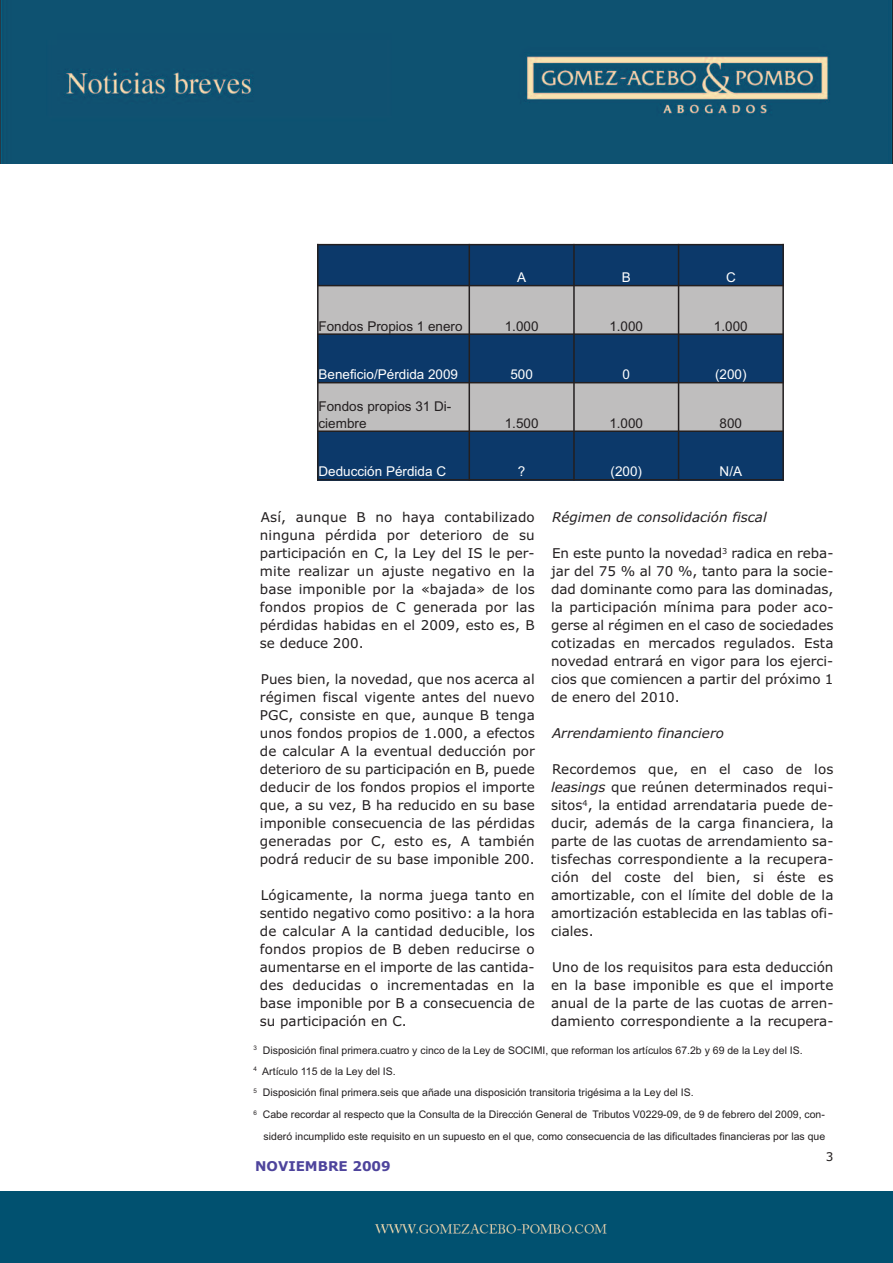
<style>
.page{position:relative;width:893px;height:1263px;background:#fff}
.page>*{position:absolute;margin:0;border:0;box-sizing:border-box;transform-origin:0 0}
.t1{font:13.5px/18px "Verdana";color:#231f20;text-align:justify}
.t2{font:13.5px/16.2px "Arial";color:#231f20}
.t3{font:13.5px "Arial";color:#fff}
.t4{font:italic 13.5px "Verdana";color:#231f20}
.t5{font:700 13.5px "Verdana";color:#4e449c}
.t6{font:12px "Verdana";color:#231f20}
.t7{font:10.5px/21.1px "Arial";color:#231f20}
.s1{font-style:italic}
</style>
<div class="page">
<div style="left:0;top:1191px;width:893px;height:72px;background:#015170"></div>
<img style="left:0;top:0;width:893px;height:163px">
<div style="left:317px;top:244px;width:152px;height:42px;background:#0c396a"></div>
<div style="left:469px;top:244px;width:105px;height:42px;background:#0c396a"></div>
<div style="left:574px;top:244px;width:105px;height:42px;background:#0c396a"></div>
<div style="left:679px;top:244px;width:105px;height:42px;background:#0c396a"></div>
<div style="left:317px;top:286px;width:152px;height:48px;background:#bfbebe"></div>
<div style="left:469px;top:286px;width:105px;height:48px;background:#bfbebe"></div>
<div style="left:574px;top:286px;width:105px;height:48px;background:#bfbebe"></div>
<div style="left:679px;top:286px;width:105px;height:48px;background:#bfbebe"></div>
<div style="left:317px;top:334px;width:152px;height:49px;background:#0c396a"></div>
<div style="left:469px;top:334px;width:105px;height:49px;background:#0c396a"></div>
<div style="left:574px;top:334px;width:105px;height:49px;background:#0c396a"></div>
<div style="left:679px;top:334px;width:105px;height:49px;background:#0c396a"></div>
<div style="left:317px;top:383px;width:152px;height:48px;background:#bfbebe"></div>
<div style="left:469px;top:383px;width:105px;height:48px;background:#bfbebe"></div>
<div style="left:574px;top:383px;width:105px;height:48px;background:#bfbebe"></div>
<div style="left:679px;top:383px;width:105px;height:48px;background:#bfbebe"></div>
<div style="left:317px;top:431px;width:152px;height:49px;background:#0c396a"></div>
<div style="left:469px;top:431px;width:105px;height:49px;background:#0c396a"></div>
<div style="left:574px;top:431px;width:105px;height:49px;background:#0c396a"></div>
<div style="left:679px;top:431px;width:105px;height:49px;background:#0c396a"></div>
<hr style="left:317px;top:244px;width:2px;height:236px;background:#231f20">
<hr style="left:469px;top:244px;width:1px;height:236px;background:#231f20">
<hr style="left:573px;top:244px;width:2px;height:236px;background:#231f20">
<hr style="left:678px;top:244px;width:1px;height:236px;background:#231f20">
<hr style="left:782px;top:244px;width:2px;height:236px;background:#231f20">
<hr style="left:317px;top:244px;width:467px;height:1px;background:#231f20">
<hr style="left:317px;top:285px;width:467px;height:1px;background:#231f20">
<hr style="left:317px;top:333px;width:467px;height:2px;background:#231f20">
<hr style="left:317px;top:382px;width:467px;height:1px;background:#231f20">
<hr style="left:317px;top:430px;width:467px;height:2px;background:#231f20">
<hr style="left:317px;top:479px;width:467px;height:1px;background:#231f20">
<p class="t3" style="left:517px;top:269px;width:11px">A</p>
<p class="t3" style="left:622px;top:269px;width:11px">B</p>
<p class="t3" style="left:726px;top:269px;width:11px">C</p>
<p class="t2" style="left:319px;top:318px;width:146px">Fondos Propios 1 enero</p>
<p class="t2" style="left:505px;top:318px;width:35px">1.000</p>
<p class="t2" style="left:609px;top:318px;width:35px">1.000</p>
<p class="t2" style="left:714px;top:318px;width:35px">1.000</p>
<p class="t3" style="left:319px;top:367px;width:141px">Beneficio/Pérdida 2009</p>
<p class="t3" style="left:510px;top:367px;width:24px">500</p>
<p class="t3" style="left:622px;top:367px;width:9px">0</p>
<p class="t3" style="left:715px;top:367px;width:33px">(200)</p>
<p class="t2" style="left:319px;top:399px;width:134px">Fondos propios 31 Di&shy;ciembre</p>
<p class="t2" style="left:505px;top:415px;width:35px">1.500</p>
<p class="t2" style="left:609px;top:415px;width:35px">1.000</p>
<p class="t2" style="left:720px;top:415px;width:24px">800</p>
<p class="t3" style="left:319px;top:464px;width:129px">Deducción Pérdida C</p>
<p class="t3" style="left:518px;top:464px;width:9px">?</p>
<p class="t3" style="left:610px;top:464px;width:33px">(200)</p>
<p class="t3" style="left:720px;top:464px;width:24px">N/A</p>
<p class="t1" style="left:260px;top:508px;width:276px">Así, aunque B no haya contabilizado ninguna pérdida por deterioro de su participación en C, la Ley del IS le per&shy;mite realizar un ajuste negativo en la base imponible por la «bajada» de los fondos propios de C generada por las pérdidas habidas en el 2009, esto es, B se deduce 200.</p>
<p class="t1" style="left:260px;top:670px;width:276px">Pues bien, la novedad, que nos acerca al régimen fiscal vigente antes del nuevo PGC, consiste en que, aunque B tenga unos fondos propios de 1.000, a efectos de calcular A la eventual deducción por deterioro de su participación en B, puede deducir de los fondos propios el importe que, a su vez, B ha reducido en su base imponible consecuencia de las pérdidas generadas por C, esto es, A también podrá reducir de su base imponible 200.</p>
<p class="t1" style="left:260px;top:886px;width:276px">Lógicamente, la norma juega tanto en sentido negativo como positivo: a la hora de calcular A la cantidad deducible, los fondos propios de B deben reducirse o aumentarse en el importe de las cantida&shy;des deducidas o incrementadas en la base imponible por B a consecuencia de su participación en C.</p>
<p class="t4" style="left:552px;top:509px;width:216px">Régimen de consolidación fiscal</p>
<p class="t1" style="left:551px;top:544px;width:284px">En este punto la novedad<sup>3</sup> radica en reba&shy;jar del 75 % al 70 %, tanto para la socie&shy;dad dominante como para las dominadas, la participación mínima para poder aco&shy;gerse al régimen en el caso de sociedades cotizadas en mercados regulados. Esta novedad entrará en vigor para los ejerci&shy;cios que comiencen a partir del próximo 1 de enero del 2010.</p>
<p class="t4" style="left:552px;top:725px;width:173px">Arrendamiento financiero</p>
<p class="t1" style="left:551px;top:760px;width:284px">Recordemos que, en el caso de los <span class="s1">leasings</span> que reúnen determinados requi&shy;sitos<sup>4</sup>, la entidad arrendataria puede de&shy;ducir, además de la carga financiera, la parte de las cuotas de arrendamiento sa&shy;tisfechas correspondiente a la recupera&shy;ción del coste del bien, si éste es amortizable, con el límite del doble de la amortización establecida en las tablas ofi&shy;ciales.</p>
<p class="t1" style="left:551px;top:958px;width:284px">Uno de los requisitos para esta deducción en la base imponible es que el importe anual de la parte de las cuotas de arren&shy;damiento correspondiente a la recupera-</p>
<p class="t7" style="left:254px;top:1039px;width:551px"><sup>3</sup> Disposición final primera.cuatro y cinco de la Ley de SOCIMI, que reforman los artículos 67.2b y 69 de la Ley del IS.<br><sup>4</sup> Artículo 115 de la Ley del IS.<br><sup>5</sup> Disposición final primera.seis que añade una disposición transitoria trigésima a la Ley del IS.</p>
<p class="t7" style="left:254px;top:1104px;width:573px;line-height:21.6px;text-align:right"><sup>6</sup> Cabe recordar al respecto que la Consulta de la Dirección General de Tributos V0229-09, de 9 de febrero del 2009, con&shy;sideró incumplido este requisito en un supuesto en el que, como consecuencia de las dificultades financieras por las que</p>
<p class="t5" style="left:255px;top:1159px;width:137px">NOVIEMBRE 2009</p>
<p class="t6" style="left:826px;top:1150px;width:9px">3</p>
</div>
